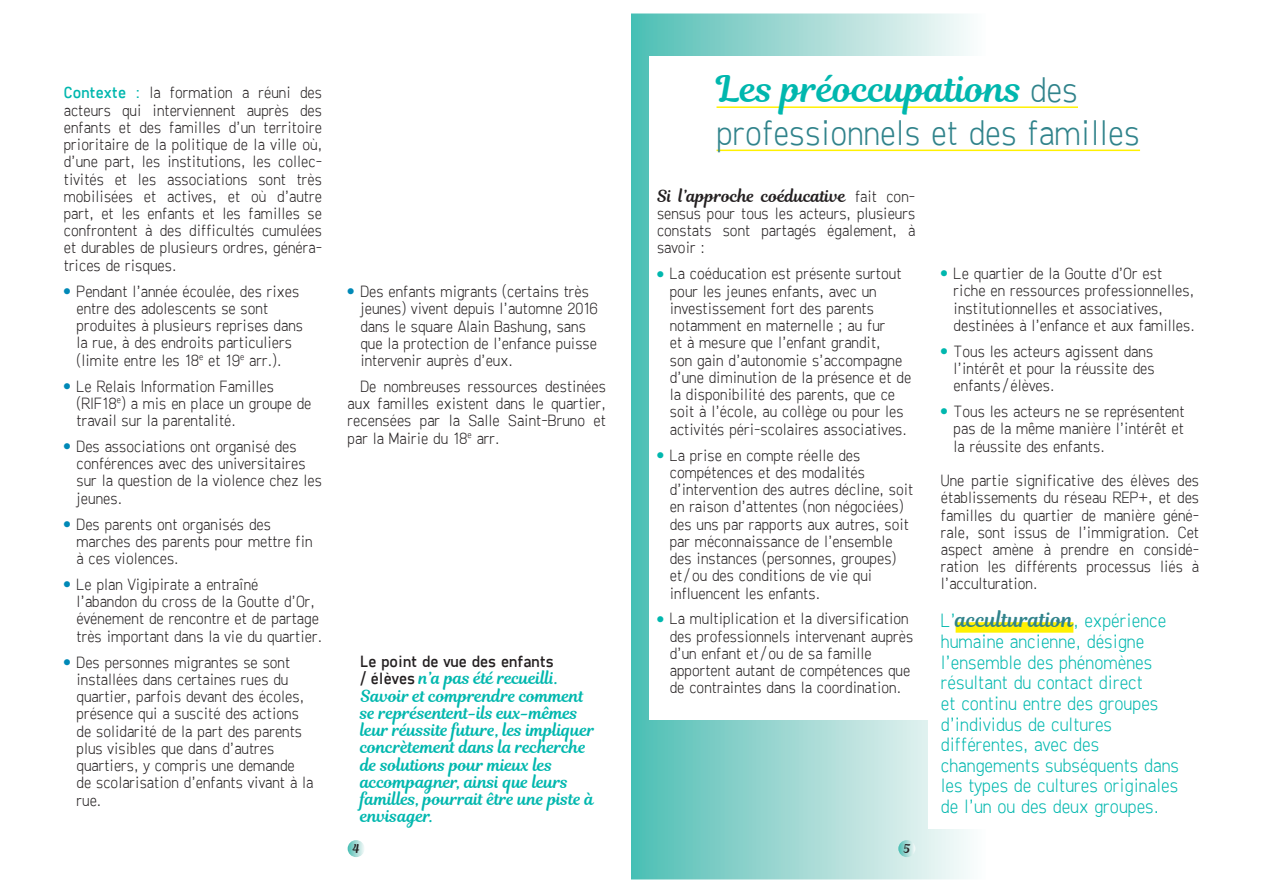
<style>
.page{position:relative;width:1263px;height:893px;background:#fff}
.page>*{position:absolute;margin:0;border:0;box-sizing:border-box;transform-origin:0 0}
.t1{font:300 36px "Freeroad";color:#30838b}
.t2{font:36px "Magnolia Script";color:#00b7ae}
.t3{font:300 19.5px/20.7px "Freeroad";color:#00b7ae}
.t4{font:300 16.5px/17.2px "Freeroad";color:#231f20}
.t5{font:16.5px/17.2px "Magnolia Script";color:#00b7ae}
.t6{font:16.5px "Magnolia Script";color:#231f20}
.t7{font:16.5px "Freeroad";color:#231f20}
.t8{font:12px "Magnolia Script";color:#231f20}
.t9{font:6px "Circle Things";color:#0089b7}
.t10{font:6px "Circle Things";color:#00b7ae}
.s1{font-weight:400;color:#00b7ae}
.s2{font-family:"Freeroad";color:#231f20}
.s3{font-family:"Freeroad";font-weight:300;color:#30838b}
.s4{font-family:"Freeroad";font-weight:300}
.s5{font-family:"Magnolia Script";font-weight:400;font-size:20.25px;color:#30838b}
</style>
<div class="page">
<svg style="left:631px;top:0;width:355px;height:892px"></svg>
<div style="left:649px;top:56px;width:425px;height:663px;background:#fff"></div>
<div style="left:928px;top:157px;width:292px;height:672px;background:#fff"></div>
<div style="left:956px;top:622px;width:117px;height:11px;background:#fff101"></div>
<hr style="left:716px;top:106px;width:362px;height:2px;background:#fff101">
<hr style="left:716px;top:150px;width:424px;height:1px;background:#fff101">
<svg style="left:898px;top:840px;width:17px;height:17px"></svg>
<svg style="left:348px;top:840px;width:17px;height:17px"></svg>
<p class="t4" style="left:64px;top:84px;width:260px;text-align:justify"><span class="s1">Contexte :</span> la formation a réuni des acteurs qui interviennent auprès des enfants et des familles d’un territoire prioritaire de la politique de la ville où, d’une part, les institutions, les collec&shy;tivités et les associations sont très mobilisées et actives, et où d’autre part, et les enfants et les familles se confrontent à des difficultés cumulées et durables de plusieurs ordres, généra&shy;trices de risques.</p>
<p class="t9" style="left:64px;top:288px;width:8px">A</p>
<p class="t4" style="left:77px;top:282px;width:228px">Pendant l’année écoulée, des rixes entre des adolescents se sont produites à plusieurs reprises dans la rue, à des endroits particuliers (limite entre les 18<sup>e</sup> et 19<sup>e</sup> arr.).</p>
<p class="t9" style="left:64px;top:383px;width:8px">A</p>
<p class="t4" style="left:77px;top:377px;width:236px">Le Relais Information Familles (RIF18<sup>e</sup>) a mis en place un groupe de travail sur la parentalité.</p>
<p class="t9" style="left:64px;top:443px;width:8px">A</p>
<p class="t4" style="left:77px;top:437px;width:247px">Des associations ont organisé des conférences avec des universitaires sur la question de la violence chez les jeunes.</p>
<p class="t9" style="left:64px;top:521px;width:8px">A</p>
<p class="t4" style="left:77px;top:515px;width:238px">Des parents ont organisés des marches des parents pour mettre fin à ces violences.</p>
<p class="t9" style="left:64px;top:581px;width:8px">A</p>
<p class="t4" style="left:77px;top:575px;width:247px">Le plan Vigipirate a entraîné l’abandon du cross de la Goutte d’Or, événement de rencontre et de partage très important dans la vie du quartier.</p>
<p class="t9" style="left:64px;top:659px;width:8px">A</p>
<p class="t4" style="left:77px;top:653px;width:238px">Des personnes migrantes se sont installées dans certaines rues du quartier, parfois devant des écoles, présence qui a suscité des actions de solidarité de la part des parents plus visibles que dans d’autres quartiers, y compris une demande de scolarisation d’enfants vivant à la rue.</p>
<p class="t9" style="left:348px;top:289px;width:8px">A</p>
<p class="t4" style="left:360px;top:282px;width:239px">Des enfants migrants (certains très jeunes) vivent depuis l’automne 2016 dans le square Alain Bashung, sans que la protection de l’enfance puisse intervenir auprès d’eux.</p>
<p class="t4" style="left:348px;top:377px;width:260px;text-align:justify;text-indent:13px">De nombreuses ressources destinées aux familles existent dans le quartier, recensées par la Salle Saint-Bruno et par la Mairie du 18<sup>e</sup> arr.</p>
<p class="t7" style="left:360px;top:652px;width:195px">Le point de vue des enfants</p>
<p class="t5" style="left:360px;top:670px;width:236px"><span class="s2">/ élèves</span> n’a pas été recueilli.<br>Savoir et comprendre comment se représentent-ils eux-mêmes leur réussite future, les impliquer concrètement dans la recherche de solutions pour mieux les accompagner, ainsi que leurs familles, pourrait être une piste à envisager.</p>
<h1 class="t2" style="left:716px;top:63px;width:363px">Les préoccupations <span class="s3">des</span></h1>
<h1 class="t1" style="left:716px;top:112px;width:425px">professionnels et des familles</h1>
<p class="t6" style="left:657px;top:184px;width:260px">Si l’approche coéducative <span class="s4">fait con-</span></p>
<p class="t4" style="left:657px;top:204px;width:260px;text-align:justify">sensus pour tous les acteurs, plusieurs constats sont partagés également, à savoir :</p>
<p class="t10" style="left:657px;top:271px;width:8px">A</p>
<p class="t4" style="left:670px;top:265px;width:243px">La coéducation est présente surtout pour les jeunes enfants, avec un investissement fort des parents notamment en maternelle ; au fur<br>et à mesure que l’enfant grandit,<br>son gain d’autonomie s’accompagne d’une diminution de la présence et de la disponibilité des parents, que ce soit à l’école, au collège ou pour les activités péri-scolaires associatives.</p>
<p class="t10" style="left:657px;top:452px;width:8px">A</p>
<p class="t4" style="left:670px;top:446px;width:245px">La prise en compte réelle des compétences et des modalités d’intervention des autres décline, soit en raison d’attentes (non négociées) des uns par rapports aux autres, soit par méconnaissance de l’ensemble des instances (personnes, groupes) et/ ou des conditions de vie qui influencent les enfants.</p>
<p class="t10" style="left:657px;top:616px;width:8px">A</p>
<p class="t4" style="left:670px;top:610px;width:245px">La multiplication et la diversification des professionnels intervenant auprès d’un enfant et/ ou de sa famille apportent autant de compétences que de contraintes dans la coordination.</p>
<p class="t10" style="left:941px;top:270px;width:8px">A</p>
<p class="t4" style="left:954px;top:264px;width:243px">Le quartier de la Goutte d’Or est riche en ressources professionnelles, institutionnelles et associatives, destinées à l’enfance et aux familles.</p>
<p class="t10" style="left:941px;top:348px;width:8px">A</p>
<p class="t4" style="left:954px;top:342px;width:203px;text-align:justify">Tous les acteurs agissent dans l’intérêt et pour la réussite des enfants / élèves.</p>
<p class="t10" style="left:941px;top:408px;width:8px">A</p>
<p class="t4" style="left:954px;top:402px;width:233px;text-align:justify">Tous les acteurs ne se représentent pas de la même manière l’intérêt et la réussite des enfants.</p>
<p class="t4" style="left:941px;top:471px;width:260px;text-align:justify">Une partie significative des élèves des établissements du réseau REP+, et des familles du quartier de manière géné&shy;rale, sont issus de l’immigration. Cet aspect amène à prendre en considé&shy;ration les différents processus liés à l’acculturation.</p>
<p class="t3" style="left:941px;top:610px;width:240px">L’<span class="s5">acculturation</span>, expérience humaine ancienne, désigne l’ensemble des phénomènes résultant du contact direct<br>et continu entre des groupes d’individus de cultures différentes, avec des changements subséquents dans les types de cultures originales de l’un ou des deux groupes.</p>
<p class="t8" style="left:353px;top:840px;width:9px">4</p>
<p class="t8" style="left:903px;top:840px;width:8px">5</p>
</div>
